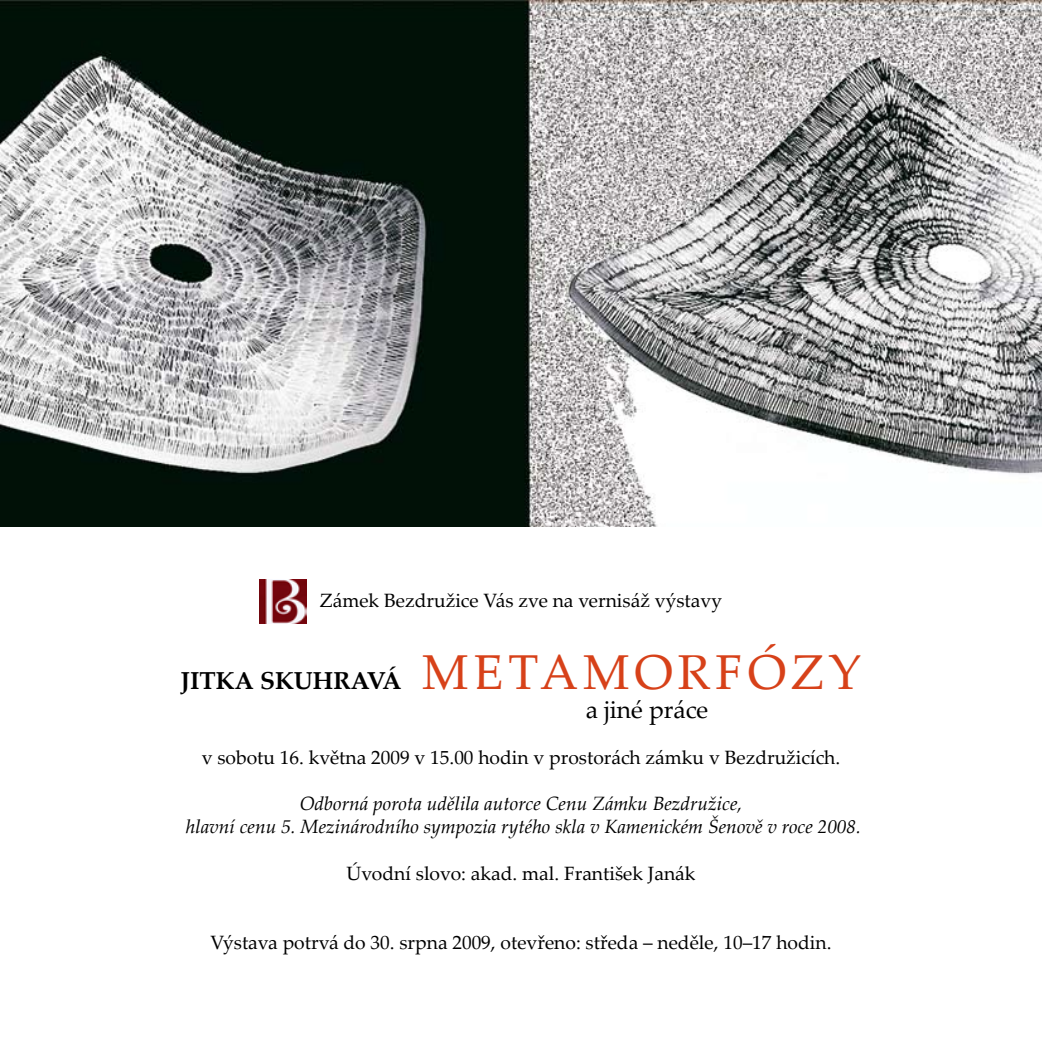
<style>
.page{position:relative;width:1042px;height:1042px;background:#fff}
.page>*{position:absolute;margin:0;border:0;box-sizing:border-box;transform-origin:0 0}
.t1{font:700 24.5px/29.4px "Palatino Linotype";color:#000}
.t2{font:19.25px "Palatino Linotype";color:#000}
.t3{font:italic 19.25px/23.1px "Palatino Linotype";color:#000;text-align:center}
.s1{font-weight:400;font-size:49px;color:#d74119}
.s2{font-weight:400}
</style>
<div class="page">
<img style="left:0;top:0;width:1042px;height:527px">
<img style="left:259px;top:579px;width:47px;height:44px">
<p class="t2" style="left:320px;top:586px;width:403px">Zámek Bezdružice Vás zve na vernisáž výstavy</p>
<p class="t1" style="left:586px;top:664px;width:277px;text-indent:-405px">JITKA SKUHRAVÁ <span class="s1">METAMORFÓZY </span><span class="s2">a jiné práce</span></p>
<p class="t2" style="left:202px;top:744px;width:640px">v sobotu 16. května 2009 v 15.00 hodin v prostorách zámku v Bezdružicích.</p>
<p class="t3" style="left:186px;top:791px;width:677px">Odborná porota udělila autorce Cenu Zámku Bezdružice,<br>hlavní cenu 5. Mezinárodního sympozia rytého skla v Kamenickém Šenově v roce 2008.</p>
<p class="t2" style="left:346px;top:859px;width:351px">Úvodní slovo: akad. mal. František Janák</p>
<p class="t2" style="left:210px;top:929px;width:622px">Výstava potrvá do 30. srpna 2009, otevřeno: středa – neděle, 10–17 hodin.</p>
</div>
